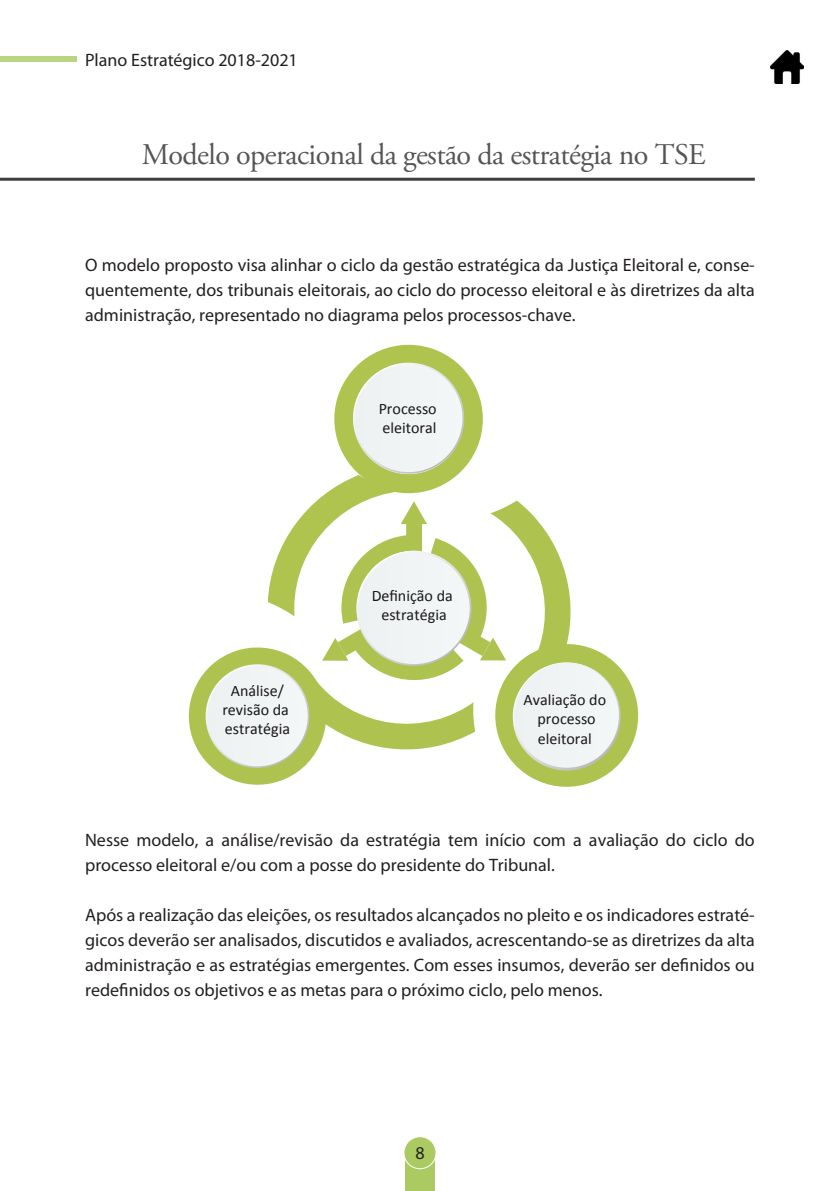
<style>
.page{position:relative;width:840px;height:1191px;background:#fff}
.page>*{position:absolute;margin:0;border:0;box-sizing:border-box;transform-origin:0 0}
.Título_1{font:30px "Adobe Garamond Pro";letter-spacing:-.02em;color:#545557}
.Texto_Corrido{font:18px/25px "Myriad Pro";color:#231f20;text-align:justify}
.t1{font:16px/19.2px "Calibri";color:#1a171b;text-align:center}
</style>
<div class="page">
<div style="left:0;top:56px;width:77px;height:5px;background:#bbd481"></div>
<div style="left:405px;top:1157px;width:29px;height:34px;background:#abcb62"></div>
<div style="left:404px;top:1136px;width:32px;height:32px;background:#abcb62;border-radius:50%"></div>
<div style="left:403px;top:1136px;width:33px;height:33px;border:1px solid #fff;border-radius:50%"></div>
<img style="left:770px;top:51px;width:32px;height:33px">
<hr style="left:0;top:178px;width:754px;height:3px;background:#3e3e3f">
<svg style="left:188px;top:345px;width:451px;height:442px"></svg>
<svg style="left:512px;top:663px;width:108px;height:107px"></svg>
<div style="left:514px;top:663px;width:104px;height:104px;background:#f0f4f4;border-radius:52px"></div>
<svg style="left:356px;top:551px;width:115px;height:115px"></svg>
<div style="left:358px;top:552px;width:111px;height:112px;background:#f0f4f4;border-radius:56px"></div>
<p class="Texto_Corrido" style="left:85px;top:47px;width:214px">Plano Estratégico 2018-2021</p>
<p class="Título_1" style="left:142px;top:136px;width:565px">Modelo operacional da gestão da estratégia no TSE</p>
<p class="Texto_Corrido" style="left:85px;top:252px;width:670px">O modelo proposto visa alinhar o ciclo da gestão estratégica da Justiça Eleitoral e, conse&shy;quentemente, dos tribunais eleitorais, ao ciclo do processo eleitoral e às diretrizes da alta administração, representado no diagrama pelos processos-chave.</p>
<p class="t1" style="left:378px;top:399px;width:60px;text-align:left">Processo eleitoral</p>
<p class="t1" style="left:371px;top:586px;width:83px">Definição da estratégia</p>
<p class="t1" style="left:222px;top:681px;width:69px">Análise/ revisão da estratégia</p>
<p class="t1" style="left:523px;top:690px;width:84px">Avaliação do processo eleitoral</p>
<p class="Texto_Corrido" style="left:85px;top:827px;width:670px">Nesse modelo, a análise/revisão da estratégia tem início com a avaliação do ciclo do processo eleitoral e/ou com a posse do presidente do Tribunal.</p>
<p class="Texto_Corrido" style="left:85px;top:902px;width:671px">Após a realização das eleições, os resultados alcançados no pleito e os indicadores estraté&shy;gicos deverão ser analisados, discutidos e avaliados, acrescentando-se as diretrizes da alta administração e as estratégias emergentes. Com esses insumos, deverão ser definidos ou redefinidos os objetivos e as metas para o próximo ciclo, pelo menos.</p>
<p class="Texto_Corrido" style="left:415px;top:1140px;width:11px">8</p>
</div>
